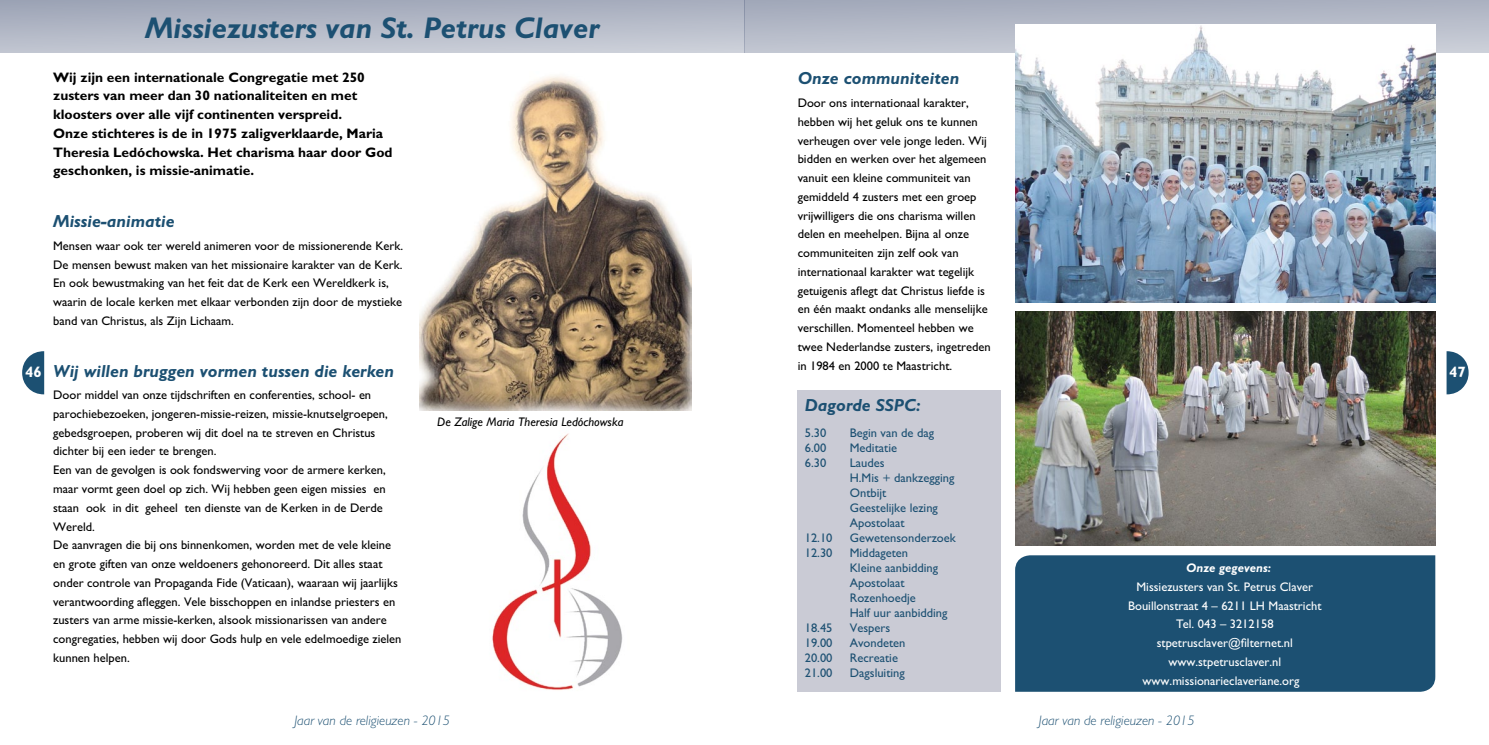
<style>
.page{position:relative;width:1489px;height:745px;background:#fff}
.page>*{position:absolute;margin:0;border:0;box-sizing:border-box;transform-origin:0 0}
.hoofdstuk{font:italic 700 30px "M Gill Sans";color:#1c5072}
.Kop_1{font:italic 700 17.5px "M Gill Sans";color:#1c5072}
.t1{font:700 15px "M Gill Sans";color:#fff}
.standaard_vet{font:700 13.75px/18.8px "M Gill Sans";color:#000}
.t2{font:italic 300 13.75px "M Gill Sans";color:#1c5072}
.standaard{font:12.5px/18.8px "M Gill Sans";color:#000}
.negatieve_inspring{font:12.5px "M Gill Sans";color:#1c5072}
.adresgegevens{font:12.5px "M Gill Sans";color:#fff}
.inspring_cursief{font:italic 12.5px "M Gill Sans";color:#000}
.adresgegevens-2{font:italic 700 12.5px "M Gill Sans";color:#fff}
</style>
<div class="page">
<svg style="left:1446px;top:351px;width:22px;height:43px"></svg>
<svg style="left:22px;top:351px;width:22px;height:43px"></svg>
<div style="left:0;top:0;width:744px;height:53px;background:linear-gradient(to bottom,#a1a8b9,#c8ccd6)"></div>
<svg style="left:744px;top:0;width:744px;height:53px;fill:#b1b7c5"></svg>
<img style="left:492px;top:433px;width:131px;height:257px">
<img style="left:419px;top:76px;width:272px;height:334px">
<div style="left:1015px;top:555px;width:420px;height:136px;background:#1c5072"></div>
<div style="left:797px;top:390px;width:203px;height:301px;background:#cacbd5"></div>
<img style="left:1015px;top:311px;width:420px;height:234px">
<img style="left:1015px;top:25px;width:420px;height:277px">
<p class="hoofdstuk" style="left:145px;top:11px;width:455px">Missiezusters van St. Petrus Claver</p>
<p class="standaard_vet" style="left:53px;top:68px;width:313px">Wij zijn een internationale Congregatie met 250 zusters van meer dan 30 nationaliteiten en met kloosters over alle vijf continenten verspreid.</p>
<p class="standaard_vet" style="left:53px;top:124px;width:341px">Onze stichteres is de in 1975 zaligverklaarde, Maria<br>Theresia Ledóchowska. Het charisma haar door God geschonken, is missie-animatie.</p>
<p class="Kop_1" style="left:53px;top:211px;width:123px">Missie-animatie</p>
<p class="standaard" style="left:53px;top:236px;width:351px">Mensen waar ook ter wereld animeren voor de missionerende Kerk.<br>De mensen bewust maken van het missionaire karakter van de Kerk.</p>
<p class="standaard" style="left:53px;top:273px;width:350px">En ook bewustmaking van het feit dat de Kerk een Wereldkerk is, waarin de locale kerken met elkaar verbonden zijn door de mystieke band van Christus, als Zijn Lichaam.</p>
<p class="Kop_1" style="left:53px;top:360px;width:342px">Wij willen bruggen vormen tussen die kerken</p>
<p class="standaard" style="left:53px;top:385px;width:336px">Door middel van onze tijdschriften en conferenties, school- en parochiebezoeken, jongeren-missie-reizen, missie-knutselgroepen, gebedsgroepen, proberen wij dit doel na te streven en Christus dichter bij een ieder te brengen.</p>
<p class="standaard" style="left:53px;top:460px;width:334px">Een van de gevolgen is ook fondswerving voor de armere kerken, maar vormt geen doel op zich. Wij hebben geen eigen missies en staan ook in dit geheel ten dienste van de Kerken in de Derde Wereld.</p>
<p class="standaard" style="left:53px;top:535px;width:350px">De aanvragen die bij ons binnenkomen, worden met de vele kleine en grote giften van onze weldoeners gehonoreerd. Dit alles staat onder controle van Propaganda Fide (Vaticaan), waaraan wij jaarlijks verantwoording afleggen. Vele bisschoppen en inlandse priesters en zusters van arme missie-kerken, alsook missionarissen van andere congregaties, hebben wij door Gods hulp en vele edelmoedige zielen kunnen helpen.</p>
<p class="Kop_1" style="left:797px;top:68px;width:163px">Onze communiteiten</p>
<p class="standaard" style="left:797px;top:93px;width:195px">Door ons internationaal karakter, hebben wij het geluk ons te kunnen verheugen over vele jonge leden. Wij bidden en werken over het algemeen vanuit een kleine communiteit van gemiddeld 4 zusters met een groep vrijwilligers die ons charisma willen delen en meehelpen. Bijna al onze communiteiten zijn zelf ook van internationaal karakter wat tegelijk getuigenis aflegt dat Christus liefde is en één maakt ondanks alle menselijke verschillen. Momenteel hebben we twee Nederlandse zusters, ingetreden in 1984 en 2000 te Maastricht.</p>
<p class="t1" style="left:25px;top:363px;width:18px">46</p>
<p class="t1" style="left:1449px;top:363px;width:18px">47</p>
<p class="Kop_1" style="left:804px;top:394px;width:117px">Dagorde SSPC:</p>
<p class="negatieve_inspring" style="left:804px;top:425px;width:23px">5.30</p>
<p class="negatieve_inspring" style="left:849px;top:425px;width:86px">Begin van de dag</p>
<p class="negatieve_inspring" style="left:804px;top:440px;width:23px">6.00</p>
<p class="negatieve_inspring" style="left:849px;top:440px;width:49px">Meditatie</p>
<p class="negatieve_inspring" style="left:804px;top:455px;width:23px">6.30</p>
<p class="negatieve_inspring" style="left:849px;top:455px;width:36px">Laudes</p>
<p class="negatieve_inspring" style="left:849px;top:470px;width:106px">H.Mis + dankzegging</p>
<p class="negatieve_inspring" style="left:849px;top:485px;width:38px">Ontbijt</p>
<p class="negatieve_inspring" style="left:849px;top:500px;width:90px">Geestelijke lezing</p>
<p class="negatieve_inspring" style="left:849px;top:515px;width:56px">Apostolaat</p>
<p class="negatieve_inspring" style="left:804px;top:530px;width:29px">12.10</p>
<p class="negatieve_inspring" style="left:849px;top:530px;width:107px">Gewetensonderzoek</p>
<p class="negatieve_inspring" style="left:804px;top:545px;width:29px">12.30</p>
<p class="negatieve_inspring" style="left:849px;top:545px;width:60px">Middageten</p>
<p class="negatieve_inspring" style="left:849px;top:560px;width:90px">Kleine aanbidding</p>
<p class="negatieve_inspring" style="left:849px;top:575px;width:56px">Apostolaat</p>
<p class="negatieve_inspring" style="left:849px;top:590px;width:68px">Rozenhoedje</p>
<p class="negatieve_inspring" style="left:849px;top:605px;width:99px">Half uur aanbidding</p>
<p class="negatieve_inspring" style="left:804px;top:620px;width:29px">18.45</p>
<p class="negatieve_inspring" style="left:849px;top:620px;width:42px">Vespers</p>
<p class="negatieve_inspring" style="left:804px;top:635px;width:29px">19.00</p>
<p class="negatieve_inspring" style="left:849px;top:635px;width:57px">Avondeten</p>
<p class="negatieve_inspring" style="left:804px;top:650px;width:29px">20.00</p>
<p class="negatieve_inspring" style="left:849px;top:650px;width:50px">Recreatie</p>
<p class="negatieve_inspring" style="left:804px;top:665px;width:29px">21.00</p>
<p class="negatieve_inspring" style="left:849px;top:665px;width:57px">Dagsluiting</p>
<p class="inspring_cursief" style="left:437px;top:415px;width:188px">De Zalige Maria Theresia Ledóchowska</p>
<p class="adresgegevens-2" style="left:1185px;top:560px;width:86px">Onze gegevens:</p>
<p class="adresgegevens" style="left:1136px;top:579px;width:178px">Missiezusters van St. Petrus Claver</p>
<p class="adresgegevens" style="left:1127px;top:598px;width:195px">Bouillonstraat 4 – 6211 LH Maastricht</p>
<p class="adresgegevens" style="left:1175px;top:617px;width:99px">Tel. 043 – 3212158</p>
<p class="adresgegevens" style="left:1156px;top:635px;width:138px">stpetrusclaver@filternet.nl</p>
<p class="adresgegevens" style="left:1168px;top:654px;width:114px">www.stpetrusclaver.nl</p>
<p class="adresgegevens" style="left:1142px;top:673px;width:158px">www.missionarieclaveriane.org</p>
<p class="t2" style="left:294px;top:712px;width:157px">Jaar van de religieuzen - 2015</p>
<p class="t2" style="left:1038px;top:712px;width:157px">Jaar van de religieuzen - 2015</p>
</div>
